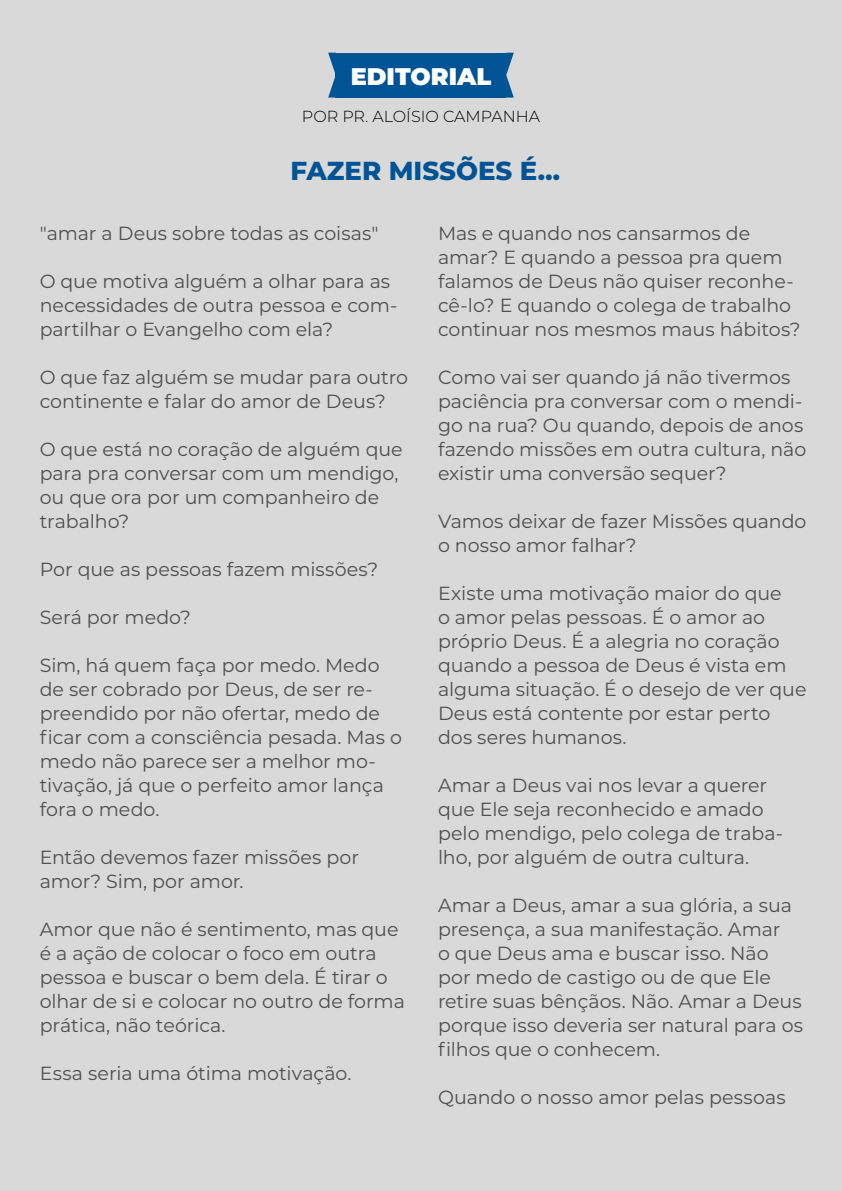
<style>
.page{position:relative;width:842px;height:1191px;background:#d9d9d9}
.page>*{position:absolute;margin:0;border:0;box-sizing:border-box;transform-origin:0 0}
.t_Editorial{font:800 26px "Montserrat";color:#005495}
.cx_editorial{font:900 24px "Montserrat";color:#fff}
.Texto{font:19px/24px "Montserrat";color:#4f4e50}
.t1{font:300 16px "Montserrat";color:#000}
</style>
<div class="page">
<div style="left:336px;top:53px;width:170px;height:45px;background:#005495"></div>
<svg style="left:328px;top:53px;width:8px;height:45px"></svg>
<svg style="left:506px;top:53px;width:8px;height:45px"></svg>
<p class="cx_editorial" style="left:351px;top:58px;width:142px">EDITORIAL</p>
<p class="t1" style="left:302px;top:105px;width:240px">POR PR. ALOÍSIO CAMPANHA</p>
<p class="t_Editorial" style="left:290px;top:152px;width:271px">FAZER MISSÕES É…</p>
<p class="Texto" style="left:40px;top:221px;width:340px">"amar a Deus sobre todas as coisas"</p>
<p class="Texto" style="left:40px;top:269px;width:359px">O que motiva alguém a olhar para as necessidades de outra pessoa e com&shy;partilhar o Evangelho com ela?</p>
<p class="Texto" style="left:40px;top:365px;width:370px">O que faz alguém se mudar para outro continente e falar do amor de Deus?</p>
<p class="Texto" style="left:40px;top:437px;width:364px">O que está no coração de alguém que para pra conversar com um mendigo, ou que ora por um companheiro de trabalho?</p>
<p class="Texto" style="left:40px;top:557px;width:340px">Por que as pessoas fazem missões?</p>
<p class="Texto" style="left:40px;top:605px;width:153px">Será por medo?</p>
<p class="Texto" style="left:40px;top:653px;width:364px">Sim, há quem faça por medo. Medo de ser cobrado por Deus, de ser re&shy;preendido por não ofertar, medo de ficar com a consciência pesada. Mas o medo não parece ser a melhor mo&shy;tivação, já que o perfeito amor lança fora o medo.</p>
<p class="Texto" style="left:40px;top:845px;width:321px">Então devemos fazer missões por amor? Sim, por amor.</p>
<p class="Texto" style="left:40px;top:917px;width:367px">Amor que não é sentimento, mas que é a ação de colocar o foco em outra pessoa e buscar o bem dela. É tirar o olhar de si e colocar no outro de forma prática, não teórica.</p>
<p class="Texto" style="left:40px;top:1061px;width:313px">Essa seria uma ótima motivação.</p>
<p class="Texto" style="left:438px;top:221px;width:364px">Mas e quando nos cansarmos de amar? E quando a pessoa pra quem falamos de Deus não quiser reconhe&shy;cê-lo? E quando o colega de trabalho continuar nos mesmos maus hábitos?</p>
<p class="Texto" style="left:438px;top:365px;width:370px">Como vai ser quando já não tivermos paciência pra conversar com o mendi&shy;go na rua? Ou quando, depois de anos fazendo missões em outra cultura, não existir uma conversão sequer?</p>
<p class="Texto" style="left:438px;top:509px;width:370px">Vamos deixar de fazer Missões quando o nosso amor falhar?</p>
<p class="Texto" style="left:438px;top:581px;width:370px">Existe uma motivação maior do que<br>o amor pelas pessoas. É o amor ao próprio Deus. É a alegria no coração quando a pessoa de Deus é vista em alguma situação. É o desejo de ver que<br>Deus está contente por estar perto dos seres humanos.</p>
<p class="Texto" style="left:438px;top:773px;width:346px">Amar a Deus vai nos levar a querer que Ele seja reconhecido e amado pelo mendigo, pelo colega de traba&shy;lho, por alguém de outra cultura.</p>
<p class="Texto" style="left:438px;top:893px;width:367px">Amar a Deus, amar a sua glória, a sua presença, a sua manifestação. Amar<br>o que Deus ama e buscar isso. Não por medo de castigo ou de que Ele retire suas bênçãos. Não. Amar a Deus porque isso deveria ser natural para os filhos que o conhecem.</p>
<p class="Texto" style="left:438px;top:1085px;width:349px">Quando o nosso amor pelas pessoas</p>
</div>
